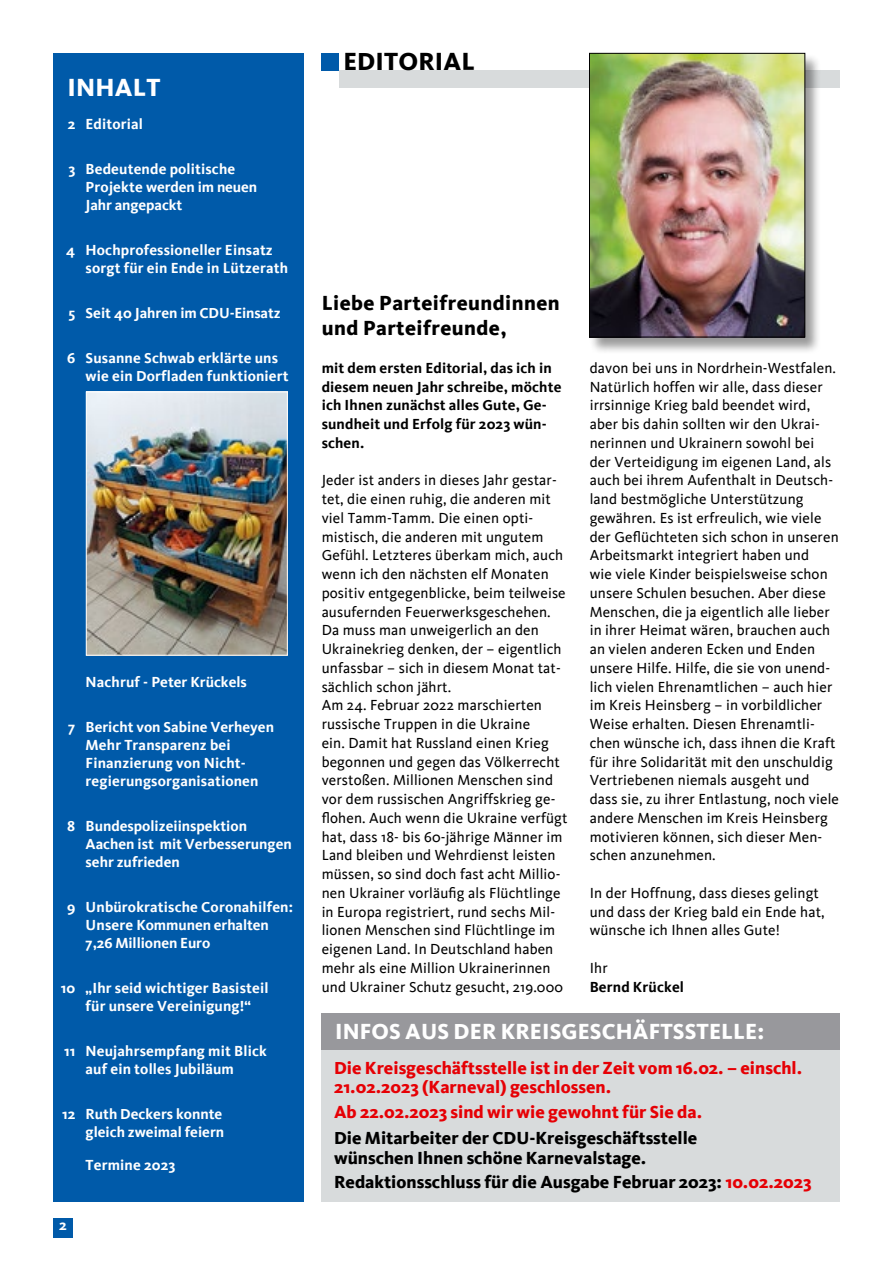
<style>
.page{position:relative;width:893px;height:1263px;background:#fff}
.page>*{position:absolute;margin:0;border:0;box-sizing:border-box;transform-origin:0 0}
.t1{font:800 25.5px "Kievit";letter-spacing:.005em;color:#000}
.t2{font:800 25.5px "Kievit";letter-spacing:.005em;color:#fff}
.t3{font:800 22.5px "Kievit";letter-spacing:.005em;color:#fff}
.t4{font:800 21px/25.5px "Kievit";letter-spacing:.02em;color:#000}
.t5{font:800 18px/19.4px "Kievit";color:#000}
.t6{font:800 18px/19.4px "Kievit";color:#e60005}
.t7{font:15px/18.8px "Kievit";letter-spacing:.01em;color:#000}
.t8{font:700 15px/18px "Kievit";letter-spacing:.01em;color:#fff}
.t9{font:700 15px/18.8px "Kievit";letter-spacing:.01em;color:#000}
.s1{color:#e60005}
</style>
<div class="page">
<div style="left:53px;top:1217px;width:20px;height:20px;background:#005aa9"></div>
<div style="left:53px;top:53px;width:251px;height:1148px;background:#005aa9"></div>
<div style="left:339px;top:70px;width:501px;height:17px;background:#d8dbdc"></div>
<div style="left:322px;top:53px;width:17px;height:17px;background:#005aa9"></div>
<div style="left:322px;top:1028px;width:518px;height:173px;background:#d8dbdc"></div>
<div style="left:322px;top:1013px;width:518px;height:37px;background:#98989c"></div>
<div style="left:590px;top:54px;width:231px;height:300px;background:#000;opacity:.4"></div>
<img style="left:591px;top:55px;width:212px;height:280px">
<div style="left:589px;top:53px;width:216px;height:284px;border:1px solid #000"></div>
<img style="left:88px;top:394px;width:198px;height:260px">
<div style="left:86px;top:392px;width:202px;height:264px;border:1px solid #fff"></div>
<h1 class="t2" style="left:68px;top:72px;width:94px">INHALT</h1>
<p class="t8" style="left:68px;top:115px;width:77px">2 Editorial</p>
<p class="t8" style="left:86px;top:160px;width:173px;text-indent:-17px">3 Bedeutende politische<br>Projekte werden im neuen<br>Jahr angepackt</p>
<p class="t8" style="left:86px;top:241px;width:204px;text-indent:-19px">4 Hochprofessioneller Einsatz sorgt für ein Ende in Lützerath</p>
<p class="t8" style="left:68px;top:304px;width:214px">5 Seit 40 Jahren im CDU -Einsatz</p>
<p class="t8" style="left:86px;top:349px;width:205px;text-indent:-18px">6 Susanne Schwab erklärte uns wie ein Dorfladen funktioniert</p>
<p class="t8" style="left:44px;top:673px;width:19px">N</p>
<p class="t8" style="left:97px;top:673px;width:152px">achruf - Peter Krückels</p>
<p class="t8" style="left:86px;top:718px;width:190px;text-indent:-17px">7 Bericht von Sabine Verheyen<br>Mehr Transparenz bei<br>Finanzierung von N icht&shy;regierungsorganisationen</p>
<p class="t8" style="left:67px;top:817px;width:181px">8 Bundespolizeiinspektion</p>
<p class="t8" style="left:44px;top:835px;width:19px">A</p>
<p class="t8" style="left:86px;top:835px;width:208px;text-indent:10px">achen ist mit Verbesserungen sehr zufrieden</p>
<p class="t8" style="left:67px;top:898px;width:227px">9 U nbürokratische Coronahilfen:</p>
<p class="t8" style="left:44px;top:916px;width:19px">U</p>
<p class="t8" style="left:86px;top:916px;width:185px;text-indent:11px">nsere Kommunen erhalten<br>7,26 Millionen Euro</p>
<p class="t8" style="left:61px;top:979px;width:209px;text-align:center">10 „I hr seid wichtiger Basisteil für unsere Vereinigung!“</p>
<p class="t8" style="left:86px;top:1042px;width:183px;text-indent:-21px">11 Neujahrsempfang mit Blick auf ein tolles Jubiläum</p>
<p class="t8" style="left:62px;top:1105px;width:164px;text-align:right">12 Ruth Deckers konnte gleich zweimal feiern</p>
<p class="t8" style="left:86px;top:1156px;width:91px">Termine 2023</p>
<p class="t8" style="left:59px;top:1216px;width:9px">2</p>
<h1 class="t1" style="left:343px;top:46px;width:133px">EDITORIAL</h1>
<h3 class="t4" style="left:322px;top:290px;width:239px">Liebe Parteifreundinnen und Parteifreunde,</h3>
<p class="t9" style="left:322px;top:358px;width:241px">mit dem ersten Editorial, das ich in diesem neuen Jahr schreibe, möchte ich I hnen zunächst alles Gute, Ge&shy;sundheit und Erfolg für 2023 wün&shy;schen.</p>
<p class="t7" style="left:322px;top:471px;width:247px">Jeder ist anders in dieses Jahr gestar&shy;tet, die einen ruhig, die anderen mit viel Tamm-Tamm. Die einen opti&shy;mistisch, die anderen mit ungutem Gefühl. Letzteres überkam mich, auch wenn ich den nächsten elf Monaten positiv entgegenblicke, beim teilweise ausufernden Feuerwerksgeschehen.<br>Da muss man unweigerlich an den Ukrainekrieg denken, der – eigentlich unfassbar – sich in diesem Monat tat&shy;sächlich schon jährt.<br>Am 24. Februar 2022 marschierten russische Truppen in die Ukraine<br>ein. Damit hat Russland einen Krieg begonnen und gegen das Völkerrecht verstoßen. Millionen Menschen sind vor dem russischen Angriffskrieg ge&shy;flohen. Auch wenn die Ukraine verfügt hat, dass 18- bis 60-jährige Männer im Land bleiben und Wehrdienst leisten müssen, so sind doch fast acht Millio&shy;nen Ukrainer vorläufig als Flüchtlinge in Europa registriert, rund sechs Mil&shy;lionen Menschen sind Flüchtlinge im eigenen Land. In Deutschland haben mehr als eine Million Ukrainerinnen und Ukrainer Schutz gesucht, 219.000</p>
<p class="t7" style="left:590px;top:359px;width:251px">davon bei uns in Nordrhein-Westfalen.<br>Natürlich hoffen wir alle, dass dieser irrsinnige Krieg bald beendet wird, aber bis dahin sollten wir den Ukrai&shy;nerinnen und Ukrainern sowohl bei der Verteidigung im eigenen Land, als auch bei ihrem Aufenthalt in Deutsch&shy;land bestmögliche Unterstützung gewähren. Es ist erfreulich, wie viele der Geflüchteten sich schon in unseren Arbeitsmarkt integriert haben und<br>wie viele Kinder beispielsweise schon unsere Schulen besuchen. Aber diese Menschen, die ja eigentlich alle lieber in ihrer Heimat wären, brauchen auch an vielen anderen Ecken und Enden unsere Hilfe. Hilfe, die sie von unend&shy;lich vielen Ehrenamtlichen – auch hier im Kreis Heinsberg – in vorbildlicher Weise erhalten. Diesen Ehrenamtli&shy;chen wünsche ich, dass ihnen die Kraft für ihre Solidarität mit den unschuldig Vertriebenen niemals ausgeht und dass sie, zu ihrer Entlastung, noch viele andere Menschen im Kreis Heinsberg motivieren können, sich dieser Men&shy;schen anzunehmen.</p>
<p class="t7" style="left:590px;top:884px;width:236px">In der Hoffnung, dass dieses gelingt und dass der Krieg bald ein Ende hat, wünsche ich Ihnen alles Gute!</p>
<p class="t7" style="left:590px;top:959px;width:19px">Ihr</p>
<p class="t9" style="left:590px;top:977px;width:96px">Bernd Krückel</p>
<h2 class="t3" style="left:335px;top:1018px;width:431px">INFOS AUS DER KREISGESCHÄFTSSTELLE:</h2>
<p class="t6" style="left:334px;top:1058px;width:470px">Die Kreisgeschäftsstelle ist in der Zeit vom 16.02. – einschl.<br>21.02.2023 (Karneval) geschlossen.</p>
<p class="t6" style="left:334px;top:1102px;width:370px">Ab 22.02.2023 sind wir wie gewohnt für Sie da.</p>
<p class="t5" style="left:334px;top:1128px;width:365px">Die Mitarbeiter der CDU-Kreisgeschäftsstelle wünschen Ihnen schöne Karnevalstage.</p>
<p class="t5" style="left:334px;top:1172px;width:479px">Redaktionsschluss für die Ausgabe Februar 2023: <span class="s1">10.02.2023</span></p>
</div>
